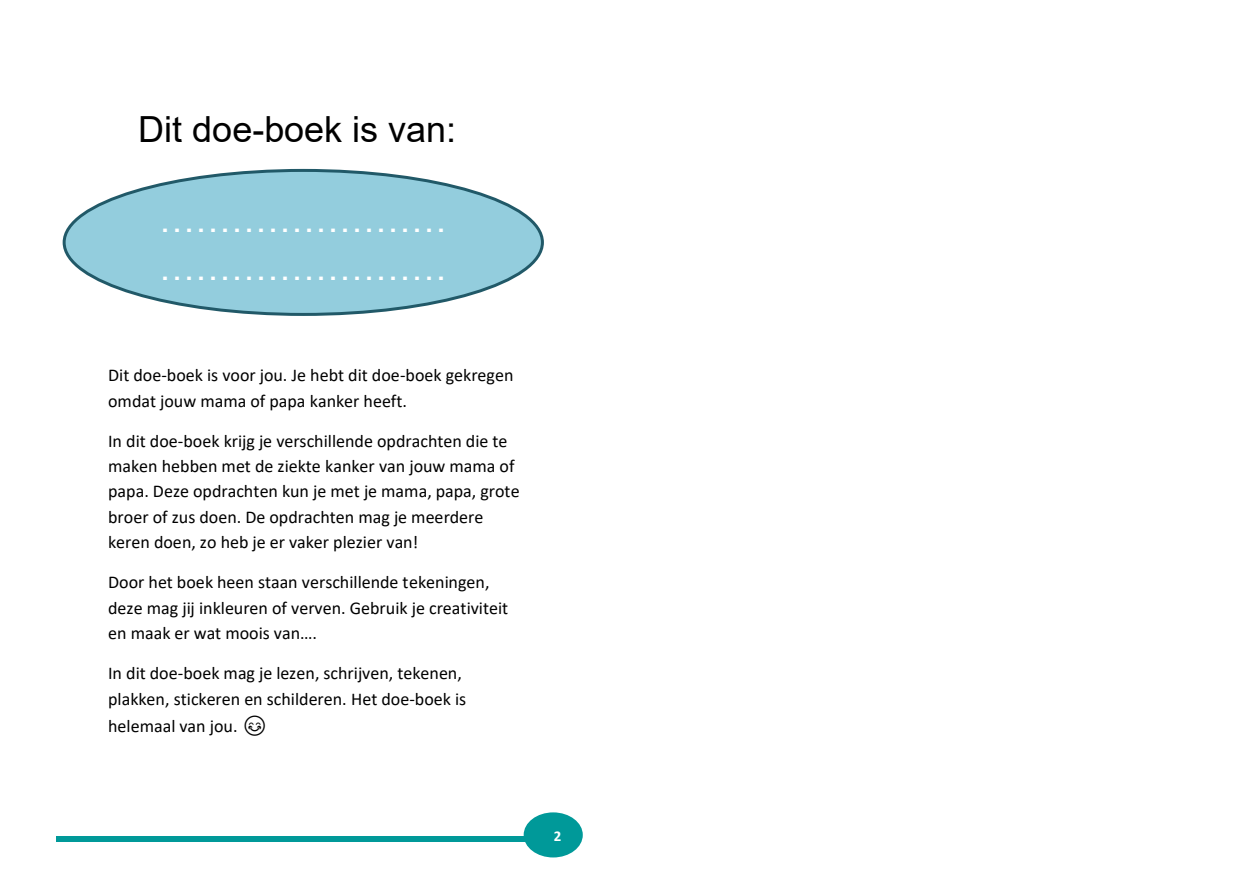
<style>
.page{position:relative;width:1259px;height:893px;background:#fff}
.page>*{position:absolute;margin:0;border:0;box-sizing:border-box;transform-origin:0 0}
.t1{font:36px "Arial";color:#000}
.t2{font:36px/47.7px "Arial";color:#fff}
.t3{font:18px/25.3px "Calibri";color:#000}
.t4{font:700 15px "Calibri";color:#fff}
</style>
<div class="page">
<div style="left:524px;top:812px;width:59px;height:45px;background:#099;border-radius:50%"></div>
<div style="left:56px;top:836px;width:475px;height:6px;background:#099"></div>
<div style="left:64px;top:170px;width:478px;height:144px;background:#93cddd;border-radius:50%"></div>
<p class="t1" style="left:138px;top:104px;width:319px">Dit doe-boek is van:</p>
<p class="t2" style="left:159px;top:195px;width:290px">…………………… ……………………</p>
<p class="t3" style="left:108px;top:362px;width:407px">Dit doe-boek is voor jou. Je hebt dit doe-boek gekregen omdat jouw mama of papa kanker heeft.</p>
<p class="t3" style="left:108px;top:428px;width:413px">In dit doe-boek krijg je verschillende opdrachten die te maken hebben met de ziekte kanker van jouw mama of papa. Deze opdrachten kun je met je mama, papa, grote broer of zus doen. De opdrachten mag je meerdere keren doen, zo heb je er vaker plezier van!</p>
<p class="t3" style="left:108px;top:569px;width:402px">Door het boek heen staan verschillende tekeningen, deze mag jij inkleuren of verven. Gebruik je creativiteit en maak er wat moois van….</p>
<p class="t3" style="left:108px;top:660px;width:360px">In dit doe-boek mag je lezen, schrijven, tekenen, plakken, stickeren en schilderen. Het doe-boek is</p>
<p class="t3" style="left:108px;top:713px;width:131px">helemaal van jou.</p>
<p class="t4" style="left:554px;top:826px;width:9px">2</p>
</div>
